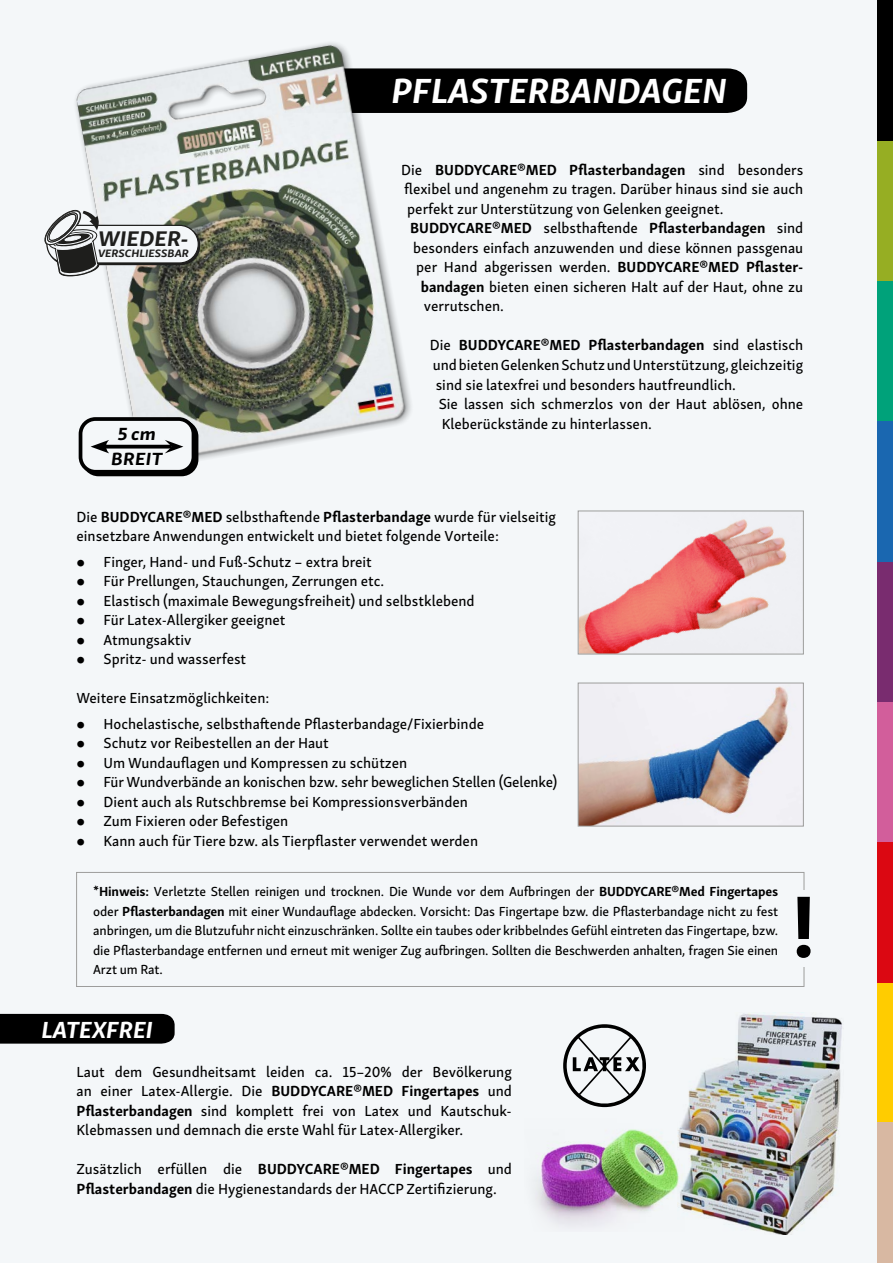
<style>
.page{position:relative;width:893px;height:1263px;background:#f4f7f9}
.page>*{position:absolute;margin:0;border:0;box-sizing:border-box;transform-origin:0 0}
.t1{font:700 89.7px "Skolar Sans Latn";color:#000;scale:1.05 1}
.t2{font:italic 700 36px "Skolar Sans Latn";color:#fff;scale:1.05 1}
.t3{font:italic 700 24px "Skolar Sans Latn";color:#fff;scale:1.05 1}
.t4{font:italic 700 21.9px "Skolar Sans Latn Ex";color:#1e1e1c}
.t5{font:italic 700 18.15px/25.5px "Skolar Sans Latn Ex";letter-spacing:.02em;color:#000;text-align:center}
.t6{font:15px/19.5px "Skolar Sans Latn Me";color:#000}
.t7{font:700 15px "Skolar Sans Latn";color:#000}
.t8{font:13.5px/19.5px "Skolar Sans Latn Me";letter-spacing:-.01em;color:#000;text-align:justify}
.t9{font:italic 700 11.1px "Skolar Sans Latn Ex";color:#1e1e1c}
.s1{font-family:"Skolar Sans Latn Me";font-weight:400}
.s2{font-family:"Skolar Sans Latn";font-weight:700}
</style>
<div class="page">
<svg style="left:577px;top:682px;width:227px;height:145px"></svg>
<svg style="left:577px;top:510px;width:227px;height:145px"></svg>
<div style="left:446px;top:68px;width:301px;height:45px;background:#000"></div>
<img style="left:65px;top:43px;width:381px;height:434px">
<svg style="left:76px;top:872px;width:729px;height:115px"></svg>
<div style="left:0;top:1014px;width:175px;height:29px;background:#000"></div>
<svg style="left:563px;top:1024px;width:83px;height:83px"></svg>
<img style="left:535px;top:1129px;width:142px;height:98px">
<div style="left:790px;top:890px;width:27px;height:76px;background:#f4f7f9"></div>
<div style="left:82px;top:420px;width:116px;height:56px;border:4px solid #000;border-radius:15px"></div>
<div style="left:81px;top:419px;width:112px;height:53px;background:#f4f7f9;border-radius:15px"></div>
<div style="left:79px;top:417px;width:116px;height:57px;border:4px solid #000;border-radius:15px"></div>
<hr style="left:102px;top:445px;width:70px;height:3px;background:#000">
<svg style="left:91px;top:440px;width:18px;height:13px"></svg>
<svg style="left:165px;top:440px;width:18px;height:13px"></svg>
<img style="left:677px;top:1012px;width:165px;height:223px">
<div style="left:47px;top:225px;width:151px;height:38px;background:#f4f7f9;border-radius:19px"></div>
<div style="left:46px;top:225px;width:153px;height:39px;border:1px solid #1e1e1c;border-radius:19px"></div>
<svg style="left:44px;top:209px;width:55px;height:67px"></svg>
<div style="left:877px;top:982px;width:16px;height:141px;background:#fc0"></div>
<div style="left:877px;top:842px;width:16px;height:140px;background:#db0812"></div>
<div style="left:877px;top:702px;width:16px;height:140px;background:#d25e9b"></div>
<div style="left:877px;top:561px;width:16px;height:141px;background:#792c6f"></div>
<div style="left:877px;top:421px;width:16px;height:140px;background:#1a67b0"></div>
<div style="left:877px;top:281px;width:16px;height:140px;background:#00a27a"></div>
<div style="left:877px;top:140px;width:16px;height:141px;background:#96ae23"></div>
<div style="left:877px;top:1123px;width:16px;height:140px;background:#d8b8a2"></div>
<div style="left:877px;top:0;width:16px;height:140px;background:#000"></div>
<h3 class="t4" style="left:98px;top:221px;width:92px">WIEDER-</h3>
<p class="t9" style="left:98px;top:244px;width:92px">VERSCHLIESSBAR</p>
<p class="t5" style="left:111px;top:419px;width:53px">5 cm<br>BREIT</p>
<h2 class="t2" style="left:392px;top:62px;width:321px">PFLASTERBANDAGEN</h2>
<p class="t7" style="left:401px;top:158px;width:403px"><span class="s1">Die</span> BUDDYCARE®MED Pflasterbandagen <span class="s1">sind besonders</span></p>
<p class="t6" style="left:404px;top:178px;width:401px">flexibel und angenehm zu tragen. Darüber hinaus sind sie auch perfekt zur Unterstützung von Gelenken geeignet.</p>
<p class="t7" style="left:410px;top:216px;width:395px">BUDDYCARE®MED <span class="s1">selbsthaftende</span> Pflasterbandagen <span class="s1">sind</span></p>
<p class="t6" style="left:413px;top:237px;width:392px">besonders einfach anzuwenden und diese können passgenau</p>
<p class="t6" style="left:416px;top:256px;width:388px">per Hand abgerissen werden. <span class="s2">BUDDYCARE®MED Pflaster-</span></p>
<p class="t6" style="left:421px;top:276px;width:384px"><span class="s2">bandagen</span> bieten einen sicheren Halt auf der Haut, ohne zu</p>
<p class="t6" style="left:424px;top:295px;width:82px">verrutschen.</p>
<p class="t7" style="left:430px;top:333px;width:375px"><span class="s1">Die</span> BUDDYCARE®MED Pflasterbandagen <span class="s1">sind elastisch</span></p>
<p class="t6" style="left:433px;top:354px;width:372px">und bieten Gelenken Schutz und Unterstützung, gleichzeitig</p>
<p class="t6" style="left:436px;top:373px;width:302px">sind sie latexfrei und besonders hautfreundlich.</p>
<p class="t6" style="left:439px;top:393px;width:366px">Sie lassen sich schmerzlos von der Haut ablösen, ohne</p>
<p class="t6" style="left:442px;top:412px;width:212px">Kleberückstände zu hinterlassen.</p>
<p class="t6" style="left:77px;top:506px;width:481px">Die <span class="s2">BUDDYCARE®MED</span> selbsthaftende <span class="s2">Pflasterbandage</span> wurde für vielseitig einsetzbare Anwendungen entwickelt und bietet folgende Vorteile:</p>
<p class="t6" style="left:77px;top:551px;width:297px">● Finger, Hand- und Fuß-Schutz – extra breit</p>
<p class="t6" style="left:77px;top:570px;width:309px">● Für Prellungen, Stauchungen, Zerrungen etc.</p>
<p class="t6" style="left:77px;top:590px;width:400px">● Elastisch (maximale Bewegungsfreiheit) und selbstklebend</p>
<p class="t6" style="left:77px;top:609px;width:211px">● Für Latex-Allergiker geeignet</p>
<p class="t6" style="left:77px;top:629px;width:117px">● Atmungsaktiv</p>
<p class="t6" style="left:77px;top:648px;width:171px">● Spritz- und wasserfest</p>
<p class="t6" style="left:77px;top:687px;width:194px">Weitere Einsatzmöglichkeiten:</p>
<p class="t6" style="left:77px;top:713px;width:409px">● Hochelastische, selbsthaftende Pflasterbandage/Fixierbinde</p>
<p class="t6" style="left:77px;top:732px;width:254px">● Schutz vor Reibestellen an der Haut</p>
<p class="t6" style="left:77px;top:752px;width:332px">● Um Wundauflagen und Kompressen zu schützen</p>
<p class="t6" style="left:77px;top:771px;width:482px">● Für Wundverbände an konischen bzw. sehr beweglichen Stellen (Gelenke)</p>
<p class="t6" style="left:77px;top:791px;width:393px">● Dient auch als Rutschbremse bei Kompressionsverbänden</p>
<p class="t6" style="left:77px;top:810px;width:213px">● Zum Fixieren oder Befestigen</p>
<p class="t6" style="left:77px;top:830px;width:403px">● Kann auch für Tiere bzw. als Tierpflaster verwendet werden</p>
<p class="t8" style="left:93px;top:881px;width:687px"><span class="s2">*Hinweis:</span> Verletzte Stellen reinigen und trocknen. Die Wunde vor dem Aufbringen der <span class="s2">BUDDYCARE®Med Fingertapes </span>oder <span class="s2">Pflasterbandagen</span> mit einer Wundauflage abdecken. Vorsicht: Das Fingertape bzw. die Pflasterbandage nicht zu fest anbringen, um die Blutzufuhr nicht einzuschränken. Sollte ein taubes oder kribbelndes Gefühl eintreten das Fingertape, bzw. die Pflasterbandage entfernen und erneut mit weniger Zug aufbringen. Sollten die Beschwerden anhalten, fragen Sie einen Arzt um Rat.</p>
<h1 class="t1" style="left:790px;top:853px;width:27px">!</h1>
<h3 class="t3" style="left:42px;top:1010px;width:108px">LATEXFREI</h3>
<p class="t6" style="left:77px;top:1061px;width:437px;text-align:justify">Laut dem Gesundheitsamt leiden ca. 15–20% der Bevölkerung an einer Latex-Allergie. Die <span class="s2">BUDDYCARE®MED Fingertapes</span> und <span class="s2">Pflasterbandagen</span> sind komplett frei von Latex und Kautschuk-Klebmassen und demnach die erste Wahl für Latex-Allergiker.</p>
<p class="t6" style="left:77px;top:1158px;width:437px">Zusätzlich erfüllen die <span class="s2">BUDDYCARE®MED Fingertapes</span> und<br><span class="s2">Pflasterbandagen</span> die Hygienestandards der HACCP Zertifizierung.</p>
</div>
